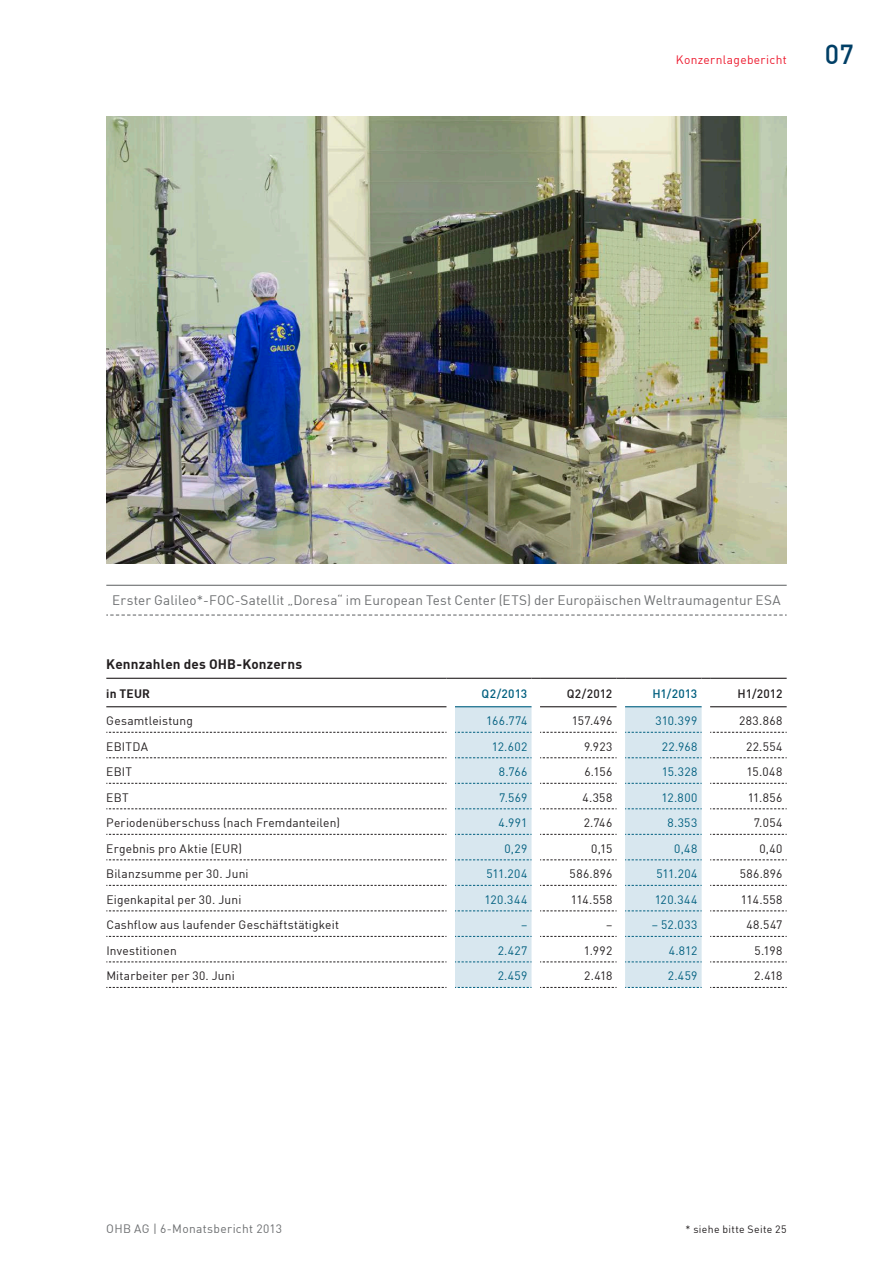
<style>
.page{position:relative;width:893px;height:1263px;background:#fff}
.page>*{position:absolute;margin:0;border:0;box-sizing:border-box;transform-origin:0 0}
.t1{font:27px "DIN Medium";color:#003f66}
.t2{font:13.5px "DIN";letter-spacing:.01em;color:#6d6f71}
.t3{font:13.5px "DIN Bold";letter-spacing:.015em;color:#231f20}
.t4{font:12px "DIN";letter-spacing:.015em;color:#231f20}
.t5{font:12px "DIN";letter-spacing:.035em;color:#005f7f}
.t6{font:12px "DIN";letter-spacing:.025em;color:#6d6f71}
.t7{font:12px "DIN";letter-spacing:.025em;color:#ed1b2f}
.t8{font:12px "DIN Medium";color:#005f7f}
.t9{font:12px "DIN Medium";color:#231f20}
.t10{font:12px "DIN Bold";letter-spacing:.015em;color:#231f20}
.t11{font:10.5px "DIN";letter-spacing:.03em;color:#231f20}
</style>
<div class="page">
<hr style="left:106px;top:585px;width:681px;height:1px;background:#6d6f71">
<svg style="left:106px;top:614px;width:681px;height:2px"></svg>
<img style="left:106px;top:117px;width:681px;height:446px">
<svg style="left:455px;top:707px;width:247px;height:280px;fill:#d8e7ef"></svg>
<hr style="left:106px;top:678px;width:340px;height:1px;background:#231f20">
<hr style="left:455px;top:678px;width:76px;height:1px;background:#231f20">
<hr style="left:540px;top:678px;width:77px;height:1px;background:#231f20">
<hr style="left:625px;top:678px;width:77px;height:1px;background:#231f20">
<hr style="left:710px;top:678px;width:77px;height:1px;background:#231f20">
<hr style="left:106px;top:706px;width:340px;height:1px;background:#231f20">
<svg style="left:106px;top:732px;width:340px;height:1px"></svg>
<svg style="left:106px;top:757px;width:340px;height:1px"></svg>
<svg style="left:106px;top:783px;width:340px;height:1px"></svg>
<svg style="left:106px;top:808px;width:340px;height:1px"></svg>
<svg style="left:106px;top:834px;width:340px;height:1px"></svg>
<svg style="left:106px;top:859px;width:340px;height:1px"></svg>
<svg style="left:106px;top:885px;width:340px;height:1px"></svg>
<svg style="left:106px;top:910px;width:340px;height:1px"></svg>
<svg style="left:106px;top:936px;width:340px;height:1px"></svg>
<svg style="left:106px;top:961px;width:340px;height:1px"></svg>
<svg style="left:106px;top:987px;width:340px;height:1px"></svg>
<hr style="left:455px;top:706px;width:76px;height:1px;background:#005f7f">
<hr style="left:625px;top:706px;width:77px;height:1px;background:#005f7f">
<svg style="left:455px;top:732px;width:76px;height:1px"></svg>
<svg style="left:625px;top:732px;width:77px;height:1px"></svg>
<svg style="left:455px;top:757px;width:76px;height:1px"></svg>
<svg style="left:625px;top:757px;width:77px;height:1px"></svg>
<svg style="left:455px;top:783px;width:76px;height:1px"></svg>
<svg style="left:625px;top:783px;width:77px;height:1px"></svg>
<svg style="left:455px;top:808px;width:76px;height:1px"></svg>
<svg style="left:625px;top:808px;width:77px;height:1px"></svg>
<svg style="left:455px;top:834px;width:76px;height:1px"></svg>
<svg style="left:625px;top:834px;width:77px;height:1px"></svg>
<svg style="left:455px;top:859px;width:76px;height:1px"></svg>
<svg style="left:625px;top:859px;width:77px;height:1px"></svg>
<svg style="left:455px;top:885px;width:76px;height:1px"></svg>
<svg style="left:625px;top:885px;width:77px;height:1px"></svg>
<svg style="left:455px;top:910px;width:76px;height:1px"></svg>
<svg style="left:625px;top:910px;width:77px;height:1px"></svg>
<svg style="left:455px;top:936px;width:76px;height:1px"></svg>
<svg style="left:625px;top:936px;width:77px;height:1px"></svg>
<svg style="left:455px;top:961px;width:76px;height:1px"></svg>
<svg style="left:625px;top:961px;width:77px;height:1px"></svg>
<svg style="left:455px;top:987px;width:76px;height:1px"></svg>
<svg style="left:625px;top:987px;width:77px;height:1px"></svg>
<hr style="left:540px;top:706px;width:77px;height:1px;background:#231f20">
<hr style="left:710px;top:706px;width:77px;height:1px;background:#231f20">
<svg style="left:540px;top:732px;width:77px;height:1px"></svg>
<svg style="left:540px;top:757px;width:77px;height:1px"></svg>
<svg style="left:540px;top:783px;width:77px;height:1px"></svg>
<svg style="left:540px;top:808px;width:77px;height:1px"></svg>
<svg style="left:540px;top:834px;width:77px;height:1px"></svg>
<svg style="left:540px;top:859px;width:77px;height:1px"></svg>
<svg style="left:540px;top:885px;width:77px;height:1px"></svg>
<svg style="left:540px;top:910px;width:77px;height:1px"></svg>
<svg style="left:540px;top:936px;width:77px;height:1px"></svg>
<svg style="left:540px;top:961px;width:77px;height:1px"></svg>
<svg style="left:540px;top:987px;width:77px;height:1px"></svg>
<svg style="left:710px;top:732px;width:77px;height:1px"></svg>
<svg style="left:710px;top:757px;width:77px;height:1px"></svg>
<svg style="left:710px;top:783px;width:77px;height:1px"></svg>
<svg style="left:710px;top:808px;width:77px;height:1px"></svg>
<svg style="left:710px;top:834px;width:77px;height:1px"></svg>
<svg style="left:710px;top:859px;width:77px;height:1px"></svg>
<svg style="left:710px;top:885px;width:77px;height:1px"></svg>
<svg style="left:710px;top:910px;width:77px;height:1px"></svg>
<svg style="left:710px;top:936px;width:77px;height:1px"></svg>
<svg style="left:710px;top:961px;width:77px;height:1px"></svg>
<svg style="left:710px;top:987px;width:77px;height:1px"></svg>
<p class="t7" style="left:676px;top:52px;width:112px">Konzernlagebericht</p>
<h1 class="t1" style="left:825px;top:37px;width:31px">07</h1>
<p class="t2" style="left:112px;top:591px;width:670px">Erster Galileo*-FOC-Satellit „Doresa“ im European Test Center (ETS) der Europäischen Weltraumagentur ESA</p>
<p class="t3" style="left:106px;top:655px;width:197px">Kennzahlen des OHB-Konzerns</p>
<p class="t10" style="left:106px;top:686px;width:45px">in TEUR</p>
<p class="t8" style="left:482px;top:686px;width:47px">Q2/2013</p>
<p class="t9" style="left:567px;top:686px;width:47px">Q2/2012</p>
<p class="t8" style="left:652px;top:686px;width:46px">H1/2013</p>
<p class="t9" style="left:738px;top:686px;width:46px">H1/2012</p>
<p class="t4" style="left:106px;top:713px;width:88px">Gesamtleistung</p>
<p class="t5" style="left:486px;top:713px;width:43px">166.774</p>
<p class="t4" style="left:572px;top:713px;width:42px">157.496</p>
<p class="t5" style="left:655px;top:713px;width:43px">310.399</p>
<p class="t4" style="left:739px;top:713px;width:45px">283.868</p>
<p class="t4" style="left:106px;top:739px;width:43px">EBITDA</p>
<p class="t5" style="left:492px;top:739px;width:37px">12.602</p>
<p class="t4" style="left:584px;top:739px;width:30px">9.923</p>
<p class="t5" style="left:662px;top:739px;width:37px">22.968</p>
<p class="t4" style="left:746px;top:739px;width:38px">22.554</p>
<p class="t4" style="left:106px;top:764px;width:27px">EBIT</p>
<p class="t5" style="left:499px;top:764px;width:30px">8.766</p>
<p class="t4" style="left:584px;top:764px;width:29px">6.156</p>
<p class="t5" style="left:662px;top:764px;width:37px">15.328</p>
<p class="t4" style="left:747px;top:764px;width:37px">15.048</p>
<p class="t4" style="left:106px;top:790px;width:24px">EBT</p>
<p class="t5" style="left:499px;top:790px;width:30px">7.569</p>
<p class="t4" style="left:582px;top:790px;width:31px">4.358</p>
<p class="t5" style="left:662px;top:790px;width:37px">12.800</p>
<p class="t4" style="left:748px;top:790px;width:36px">11.856</p>
<p class="t4" style="left:106px;top:815px;width:235px">Periodenüberschuss (nach Fremdanteilen)</p>
<p class="t5" style="left:498px;top:815px;width:30px">4.991</p>
<p class="t4" style="left:584px;top:815px;width:30px">2.746</p>
<p class="t5" style="left:667px;top:815px;width:31px">8.353</p>
<p class="t4" style="left:754px;top:815px;width:30px">7.054</p>
<p class="t4" style="left:106px;top:841px;width:137px">Ergebnis pro Aktie (EUR)</p>
<p class="t5" style="left:504px;top:841px;width:24px">0,29</p>
<p class="t4" style="left:591px;top:841px;width:23px">0,15</p>
<p class="t5" style="left:674px;top:841px;width:25px">0,48</p>
<p class="t4" style="left:759px;top:841px;width:25px">0,40</p>
<p class="t4" style="left:106px;top:866px;width:144px">Bilanzsumme per 30. Juni</p>
<p class="t5" style="left:486px;top:866px;width:42px">511.204</p>
<p class="t4" style="left:570px;top:866px;width:44px">586.896</p>
<p class="t5" style="left:656px;top:866px;width:42px">511.204</p>
<p class="t4" style="left:740px;top:866px;width:44px">586.896</p>
<p class="t4" style="left:106px;top:892px;width:137px">Eigenkapital per 30. Juni</p>
<p class="t5" style="left:485px;top:892px;width:44px">120.344</p>
<p class="t4" style="left:571px;top:892px;width:43px">114.558</p>
<p class="t5" style="left:655px;top:892px;width:44px">120.344</p>
<p class="t4" style="left:741px;top:892px;width:43px">114.558</p>
<p class="t4" style="left:106px;top:917px;width:234px">Cashflow aus laufender Geschäftstätigkeit</p>
<p class="t5" style="left:521px;top:917px;width:8px">–</p>
<p class="t4" style="left:606px;top:917px;width:8px">–</p>
<p class="t5" style="left:652px;top:917px;width:47px">– 52.033</p>
<p class="t4" style="left:746px;top:917px;width:38px">48.547</p>
<p class="t4" style="left:106px;top:943px;width:72px">Investitionen</p>
<p class="t5" style="left:498px;top:943px;width:31px">2.427</p>
<p class="t4" style="left:584px;top:943px;width:30px">1.992</p>
<p class="t5" style="left:669px;top:943px;width:30px">4.812</p>
<p class="t4" style="left:754px;top:943px;width:29px">5.198</p>
<p class="t4" style="left:106px;top:968px;width:130px">Mitarbeiter per 30. Juni</p>
<p class="t5" style="left:498px;top:968px;width:31px">2.459</p>
<p class="t4" style="left:584px;top:968px;width:30px">2.418</p>
<p class="t5" style="left:668px;top:968px;width:31px">2.459</p>
<p class="t4" style="left:754px;top:968px;width:30px">2.418</p>
<p class="t6" style="left:106px;top:1221px;width:177px">OHB AG | 6-Monatsbericht 2013</p>
<p class="t11" style="left:686px;top:1223px;width:103px">* siehe bitte Seite 25</p>
</div>
